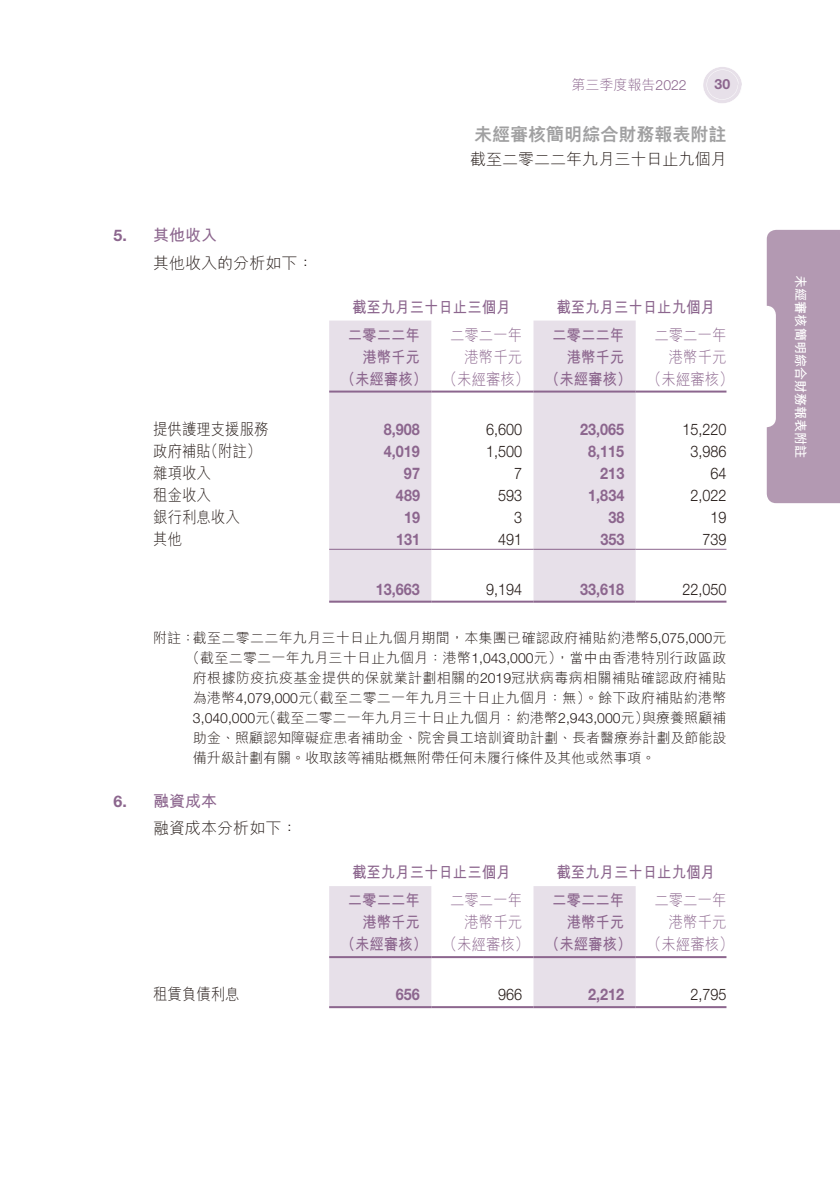
<style>
.page{position:relative;width:840px;height:1191px;background:#fff}
.page>*{position:absolute;margin:0;border:0;box-sizing:border-box;transform-origin:0 0}
.t1{font:800 18px "M Hei HK";color:#a0a0a1}
.t2{font:700 16px/22px "M Hei HK";color:#8c668e;scale:.9 1}
.t3{font:700 16px "Helvetica Neue LT Std";color:#8c668e;scale:.9 1}
.t4{font:300 16px "Helvetica Neue LT Std";color:#231916;scale:.9 1}
.t5{font:300 16px "M Hei HK";color:#231916;scale:.9 1}
.t6{font:300 16px "M Hei HK";color:#8c668e;scale:.9 1}
.t7{font:300 16px "M Hei HK";color:#231916}
.t8{font:700 16px "M Hei HK";color:#8c668e}
.t9{font:700 16px "Helvetica Neue LT Std";color:#8c668e}
.t10{font:300 14px "M Hei HK";letter-spacing:.02em;color:#231916}
.t11{font:300 14px/20px "M Hei HK";color:#231916}
.t12{font:300 14px "M Hei HK";color:#8c668e}
.t13{font:700 14px "Helvetica Neue LT Std";color:#8c668e}
.t14{font:700 13px "M Hei HK";color:#fff}
.s1{font-family:"Helvetica Neue LT Std"}
.s2{font-weight:300}
</style>
<div class="page">
<div style="left:766px;top:230px;width:73px;height:273px;background:#b399b2"></div>
<svg style="left:703px;top:67px;width:39px;height:36px"></svg>
<svg style="left:329px;top:320px;width:306px;height:280px;fill:#e7e0e9"></svg>
<hr style="left:329px;top:390px;width:102px;height:2px;background:#8c668e">
<hr style="left:431px;top:390px;width:102px;height:2px;background:#8c668e">
<hr style="left:533px;top:390px;width:102px;height:2px;background:#8c668e">
<hr style="left:635px;top:390px;width:91px;height:2px;background:#8c668e">
<hr style="left:329px;top:549px;width:102px;height:1px;background:#8c668e">
<hr style="left:431px;top:549px;width:102px;height:1px;background:#8c668e">
<hr style="left:533px;top:549px;width:102px;height:1px;background:#8c668e">
<hr style="left:635px;top:549px;width:91px;height:1px;background:#8c668e">
<hr style="left:329px;top:600px;width:102px;height:2px;background:#8c668e">
<hr style="left:431px;top:600px;width:102px;height:2px;background:#8c668e">
<hr style="left:533px;top:600px;width:102px;height:2px;background:#8c668e">
<hr style="left:635px;top:600px;width:91px;height:2px;background:#8c668e">
<svg style="left:329px;top:886px;width:306px;height:120px"></svg>
<hr style="left:329px;top:956px;width:102px;height:2px;background:#8c668e">
<hr style="left:431px;top:956px;width:102px;height:2px;background:#8c668e">
<hr style="left:533px;top:956px;width:102px;height:2px;background:#8c668e">
<hr style="left:635px;top:956px;width:91px;height:2px;background:#8c668e">
<hr style="left:329px;top:1006px;width:102px;height:2px;background:#8c668e">
<hr style="left:431px;top:1006px;width:102px;height:2px;background:#8c668e">
<hr style="left:533px;top:1006px;width:102px;height:2px;background:#8c668e">
<hr style="left:635px;top:1006px;width:91px;height:2px;background:#8c668e">
<p class="t9" style="left:113px;top:225px;width:15px">5.</p>
<p class="t9" style="left:113px;top:791px;width:15px">6.</p>
<p class="t12" style="left:571px;top:78px;width:117px">第三季度報告<span class="s1">2022</span></p>
<p class="t1" style="left:474px;top:125px;width:253px">未經審核簡明綜合財務報表附註</p>
<p class="t7" style="left:470px;top:151px;width:257px">截至二零二二年九月三十日止九個月</p>
<p class="t13" style="left:714px;top:76px;width:17px">30</p>
<p class="t8" style="left:153px;top:224px;width:65px">其他收入</p>
<p class="t7" style="left:153px;top:255px;width:161px">其他收入的分析如下：</p>
<p class="t2" style="left:352px;top:294px;width:177px">截至九月三十日止三個月</p>
<p class="t2" style="left:556px;top:294px;width:177px">截至九月三十日止九個月</p>
<p class="t2" style="left:348px;top:322px;width:81px">二零二二年</p>
<p class="t6" style="left:450px;top:326px;width:81px">二零二一年</p>
<p class="t2" style="left:552px;top:322px;width:81px">二零二二年</p>
<p class="t6" style="left:654px;top:326px;width:81px">二零二一年</p>
<p class="t5" style="left:153px;top:420px;width:130px">提供護理支援服務</p>
<p class="t6" style="left:464px;top:348px;width:66px">港幣千元</p>
<p class="t6" style="left:668px;top:348px;width:65px">港幣千元</p>
<p class="t2" style="left:340px;top:344px;width:438px;text-indent:22px">港幣千元<br>（未經審核） <span class="s2">（未經審核）</span> （未經審核） <span class="s2">（未經審核(</span></p>
<p class="t4" style="left:682px;top:419px;width:50px">15,220</p>
<p class="t2" style="left:566px;top:344px;width:65px">港幣千元</p>
<p class="t3" style="left:383px;top:419px;width:42px">8,908</p>
<p class="t3" style="left:580px;top:419px;width:50px">23,065</p>
<p class="t4" style="left:486px;top:419px;width:42px">6,600</p>
<p class="t5" style="left:203px;top:442px;width:66px">（附註(</p>
<p class="t5" style="left:153px;top:442px;width:66px">政府補貼</p>
<p class="t3" style="left:384px;top:441px;width:42px">4,019</p>
<p class="t4" style="left:486px;top:441px;width:42px">1,500</p>
<p class="t3" style="left:588px;top:441px;width:42px">8,115</p>
<p class="t4" style="left:690px;top:441px;width:42px">3,986</p>
<p class="t5" style="left:153px;top:464px;width:66px">雜項收入</p>
<p class="t3" style="left:404px;top:463px;width:19px">97</p>
<p class="t4" style="left:514px;top:463px;width:10px">7</p>
<p class="t3" style="left:600px;top:463px;width:28px">213</p>
<p class="t4" style="left:710px;top:463px;width:19px">64</p>
<p class="t5" style="left:153px;top:486px;width:66px">租金收入</p>
<p class="t3" style="left:396px;top:485px;width:28px">489</p>
<p class="t4" style="left:498px;top:485px;width:28px">593</p>
<p class="t3" style="left:588px;top:485px;width:42px">1,834</p>
<p class="t4" style="left:690px;top:485px;width:42px">2,022</p>
<p class="t5" style="left:153px;top:508px;width:97px">銀行利息收入</p>
<p class="t3" style="left:404px;top:507px;width:19px">19</p>
<p class="t4" style="left:514px;top:507px;width:10px">3</p>
<p class="t3" style="left:608px;top:507px;width:19px">38</p>
<p class="t4" style="left:710px;top:507px;width:19px">19</p>
<p class="t5" style="left:153px;top:530px;width:34px">其他</p>
<p class="t3" style="left:396px;top:529px;width:28px">131</p>
<p class="t4" style="left:498px;top:529px;width:28px">491</p>
<p class="t3" style="left:600px;top:529px;width:28px">353</p>
<p class="t4" style="left:702px;top:529px;width:28px">739</p>
<p class="t3" style="left:375px;top:579px;width:50px">13,663</p>
<p class="t10" style="left:193px;top:630px;width:534px">截至二零二二年九月三十日止九個月期間，本集團已確認政府補貼約港幣<span class="s1">5,075,000</span>元</p>
<p class="t3" style="left:580px;top:579px;width:50px">33,618</p>
<p class="t4" style="left:486px;top:579px;width:42px">9,194</p>
<p class="t4" style="left:682px;top:579px;width:50px">22,050</p>
<p class="t10" style="left:153px;top:630px;width:43px">附註：</p>
<p class="t10" style="left:186px;top:650px;width:541px">（截至二零二一年九月三十日止九個月：港幣<span class="s1">1,043,000</span>元，）當中由香港特別行政區政</p>
<p class="t10" style="left:193px;top:670px;width:534px">府根據防疫抗疫基金提供的保就業計劃相關的<span class="s1">2019</span>冠狀病毒病相關補貼確認政府補貼</p>
<p class="t10" style="left:193px;top:690px;width:534px">為港幣<span class="s1">4,079,000</span> （元截至二零二一年九月三十日止九個月：無）。餘下政府補貼約港幣</p>
<p class="t10" style="left:641px;top:710px;width:86px">與療養照顧補</p>
<p class="t11" style="left:193px;top:707px;width:535px"><span class="s1">3,040,000</span> （元截至二零二一年九月三十日止九個月：約港幣<span class="s1">2,943,000</span>元）<br>助金、照顧認知障礙症患者補助金、院舍員工培訓資助計劃、長者醫療券計劃及節能設備升級計劃有關。收取該等補貼概無附帶任何未履行條件及其他或然事項。</p>
<p class="t8" style="left:153px;top:789px;width:65px">融資成本</p>
<p class="t7" style="left:153px;top:820px;width:145px">融資成本分析如下：</p>
<p class="t5" style="left:153px;top:986px;width:97px">租賃負債利息</p>
<p class="t2" style="left:352px;top:860px;width:177px">截至九月三十日止三個月</p>
<p class="t2" style="left:556px;top:860px;width:177px">截至九月三十日止九個月</p>
<p class="t2" style="left:348px;top:887px;width:81px">二零二二年</p>
<p class="t6" style="left:450px;top:892px;width:81px">二零二一年</p>
<p class="t2" style="left:552px;top:887px;width:81px">二零二二年</p>
<p class="t6" style="left:654px;top:892px;width:81px">二零二一年</p>
<p class="t6" style="left:464px;top:914px;width:66px">港幣千元</p>
<p class="t6" style="left:668px;top:914px;width:65px">港幣千元</p>
<p class="t2" style="left:340px;top:909px;width:438px;text-indent:22px">港幣千元<br>（未經審核） <span class="s2">（未經審核）</span> （未經審核） <span class="s2">（未經審核(</span></p>
<p class="t4" style="left:690px;top:984px;width:42px">2,795</p>
<p class="t2" style="left:566px;top:909px;width:65px">港幣千元</p>
<p class="t3" style="left:396px;top:984px;width:28px">656</p>
<p class="t3" style="left:588px;top:984px;width:42px">2,212</p>
<p class="t4" style="left:498px;top:984px;width:28px">966</p>
<p class="t14" style="left:809px;top:275px;width:183px;rotate:90deg">未經審核簡明綜合財務報表附註</p>
</div>
